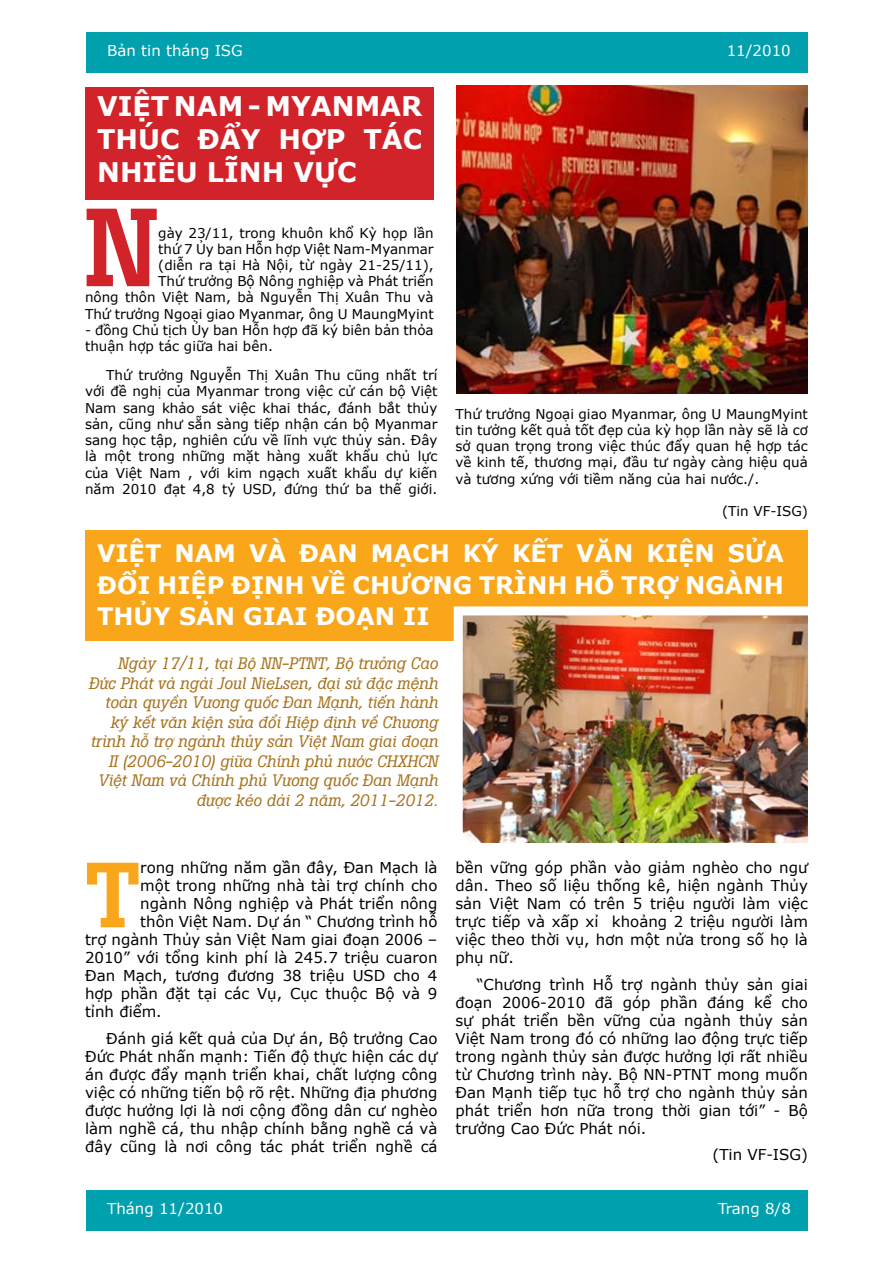
<style>
.page{position:relative;width:893px;height:1263px;background:#fff}
.page>*{position:absolute;margin:0;border:0;box-sizing:border-box;transform-origin:0 0}
.t1{font:700 109.8px "Boton";color:#d2232a}
.t2{font:700 91.5px "Boton";color:#faa61a}
.t3{font:700 27px/33px "Verdana";color:#fff}
.t4{font:700 24px/31.5px "Verdana";color:#fff}
.t5{font:italic 16.5px/19.5px "Boton";color:#a8711c;text-align:right}
.t6{font:15px/18px "Verdana";color:#000;text-align:justify}
.t7{font:15px "Verdana";color:#fff}
.t8{font:13.5px/16.2px "Verdana";color:#000;text-align:justify}
</style>
<div class="page">
<div style="left:86px;top:1190px;width:721px;height:41px;background:#00a0af"></div>
<div style="left:86px;top:32px;width:721px;height:40px;background:#00a0af"></div>
<div style="left:86px;top:87px;width:348px;height:112px;background:#d2232a"></div>
<img style="left:457px;top:85px;width:350px;height:309px">
<div style="left:86px;top:530px;width:722px;height:111px;background:#faa61a"></div>
<img style="left:464px;top:616px;width:343px;height:226px">
<div style="left:454px;top:606px;width:363px;height:246px;border:9px solid #fff"></div>
<p class="t7" style="left:107px;top:41px;width:137px">Bản tin tháng ISG</p>
<p class="t7" style="left:727px;top:41px;width:66px">11/2010</p>
<h3 class="t3" style="left:97px;top:88px;width:217px">VI ỆT NAM - MYANMAR<br>THÚC</h3>
<h3 class="t3" style="left:197px;top:121px;width:22px">ĐẨY</h3>
<h3 class="t3" style="left:279px;top:121px;width:105px">HỢP TÁC</h3>
<h3 class="t3" style="left:97px;top:154px;width:20px">NHI</h3>
<h3 class="t3" style="left:157px;top:154px;width:103px">ỀU LĨNH</h3>
<h3 class="t3" style="left:294px;top:154px;width:65px">VỰC</h3>
<h1 class="t1" style="left:85px;top:168px;width:72px">N</h1>
<p class="t8" style="left:85px;top:224px;width:350px;text-align:right">gày 23/11, trong khuôn khổ Kỳ họp lần<br>thứ 7 Ủy ban Hỗn hợp Việt Nam-Myanmar<br>(diễn ra tại Hà Nội, từ ngày 21-25/11),<br>Thứ trưởng Bộ Nông nghiệp và Phát triển<br>nông thôn Việt Nam, bà Nguyễn Thị Xuân Thu và Thứ trưởng Ngoại giao Myanmar, ông U MaungMyint</p>
<p class="t8" style="left:85px;top:321px;width:350px">- đồng Chủ tịch Ủy ban Hỗn hợp đã ký biên bản thỏa thuận hợp tác giữa hai bên.</p>
<p class="t8" style="left:85px;top:367px;width:354px;text-indent:21px">Thứ trưởng Nguyễn Thị Xuân Thu cũng nhất trí với đề nghị của Myanmar trong việc cử cán bộ Việt Nam sang khảo sát việc khai thác, đánh bắt thủy sản, cũng như sẵn sàng tiếp nhận cán bộ Myanmar sang học tập, nghiên cứu về lĩnh vực thủy sản. Đây là một trong những mặt hàng xuất khẩu chủ lực của Việt Nam , với kim ngạch xuất khẩu dự kiến năm 2010 đạt 4,8 tỷ USD, đứng thứ ba thế giới.</p>
<p class="t8" style="left:455px;top:405px;width:354px">Thứ trưởng Ngoại giao Myanmar, ông U MaungMyint tin tưởng kết quả tốt đẹp của kỳ họp lần này sẽ là cơ sở quan trọng trong việc thúc đẩy quan hệ hợp tác về kinh tế, thương mại, đầu tư ngày càng hiệu quả và tương xứng với tiềm năng của hai nước./.</p>
<p class="t8" style="left:722px;top:503px;width:87px">(Tin VF-ISG)</p>
<h3 class="t4" style="left:97px;top:537px;width:118px">VI ỆT NAM</h3>
<h3 class="t4" style="left:249px;top:537px;width:90px">VÀ ĐAN</h3>
<h3 class="t4" style="left:371px;top:537px;width:42px">MẠCH</h3>
<h3 class="t4" style="left:463px;top:537px;width:84px">KÝ KẾT</h3>
<h3 class="t4" style="left:97px;top:537px;width:686px;text-indent:479px">VĂN KI ỆN SỬA<br>ĐỔI HIỆP ĐỊNH VỀ CHƯƠNG TRÌNH HỖ TRỢ NGÀNH<br>TH ỦY SẢN GIAI</h3>
<h3 class="t4" style="left:316px;top:600px;width:21px">ĐOẠN</h3>
<h3 class="t4" style="left:403px;top:600px;width:28px">II</h3>
<p class="t5" style="left:89px;top:653px;width:351px">Ngày 17/11, tại Bộ NN-PTNT, Bộ trưởng Cao Đức Phát và ngài Joul NieLsen, đại sứ đặc mệnh toàn quyền Vương quốc Đan Mạnh, tiến hành ký kết văn kiện sửa đổi Hiệp định về Chương trình hỗ trợ ngành thủy sản Việt Nam giai đoạn II (2006-2010) giữa Chính phủ nước CHXHCN Việt Nam và Chính phủ Vương quốc Đan Mạnh được kéo dài 2 năm, 2011-2012.</p>
<h2 class="t2" style="left:85px;top:828px;width:53px">T</h2>
<p class="t6" style="left:140px;top:858px;width:299px">rong những năm gần đây, Đan Mạch là</p>
<p class="t6" style="left:140px;top:876px;width:299px">một trong những nhà tài trợ chính cho</p>
<p class="t6" style="left:140px;top:894px;width:299px">ngành Nông nghiệp và Phát triển nông</p>
<p class="t6" style="left:140px;top:912px;width:299px">thôn Việt Nam. Dự án “ Chương trình hỗ</p>
<p class="t6" style="left:85px;top:930px;width:354px">trợ ngành Thủy sản Việt Nam giai đoạn 2006 –</p>
<p class="t6" style="left:85px;top:948px;width:354px">2010” với tổng kinh phí là 245.7 triệu cuaron</p>
<p class="t6" style="left:85px;top:966px;width:354px">Đan Mạch, tương đương 38 triệu USD cho 4</p>
<p class="t6" style="left:85px;top:984px;width:354px">hợp phần đặt tại các Vụ, Cục thuộc Bộ và 9</p>
<p class="t6" style="left:85px;top:1002px;width:78px">tỉnh điểm.</p>
<p class="t6" style="left:85px;top:1029px;width:354px;text-indent:21px">Đánh giá kết quả của Dự án, Bộ trưởng Cao Đức Phát nhấn mạnh: Tiến độ thực hiện các dự án được đẩy mạnh triển khai, chất lượng công việc có những tiến bộ rõ rệt. Những địa phương được hưởng lợi là nơi cộng đồng dân cư nghèo làm nghề cá, thu nhập chính bằng nghề cá và đây cũng là nơi công tác phát triển nghề cá</p>
<p class="t6" style="left:455px;top:858px;width:354px">bền vững góp phần vào giảm nghèo cho ngư dân. Theo số liệu thống kê, hiện ngành Thủy sản Việt Nam có trên 5 triệu người làm việc trực tiếp và xấp xỉ khoảng 2 triệu người làm việc theo thời vụ, hơn một nửa trong số họ là phụ nữ.</p>
<p class="t6" style="left:455px;top:975px;width:354px;text-indent:21px">“Chương trình Hỗ trợ ngành thủy sản giai đoạn 2006-2010 đã góp phần đáng kể cho sự phát triển bền vững của ngành thủy sản Việt Nam trong đó có những lao động trực tiếp trong ngành thủy sản được hưởng lợi rất nhiều từ Chương trình này. Bộ NN-PTNT mong muốn Đan Mạnh tiếp tục hỗ trợ cho ngành thủy sản phát triển hơn nữa trong thời gian tới” - Bộ trưởng Cao Đức Phát nói.</p>
<p class="t6" style="left:712px;top:1145px;width:97px">(Tin VF-ISG)</p>
<p class="t7" style="left:107px;top:1199px;width:117px">Tháng 11/2010</p>
<p class="t7" style="left:718px;top:1199px;width:74px">Trang 8/8</p>
</div>
